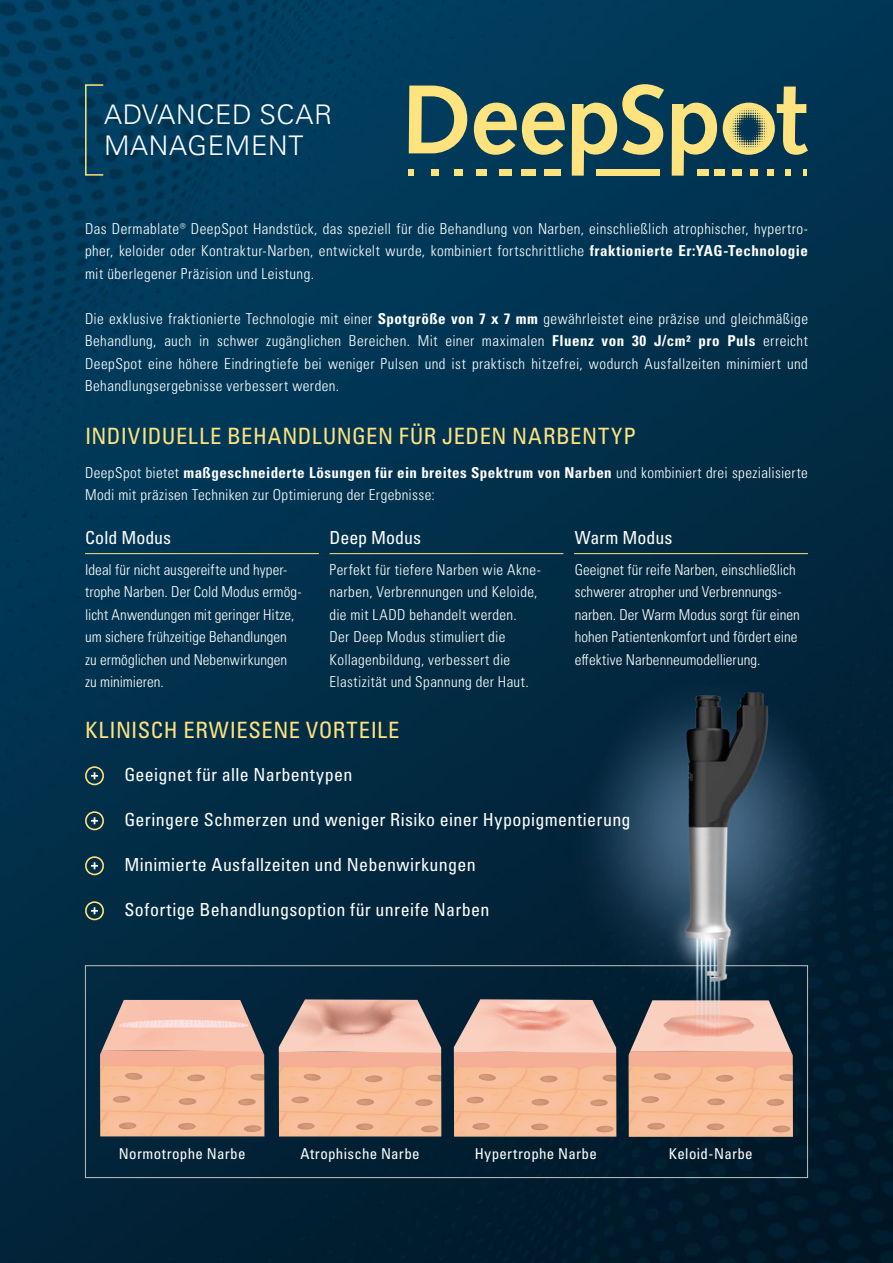
<style>
.page{position:relative;width:893px;height:1263px;background:#fff}
.page>*{position:absolute;margin:0;border:0;box-sizing:border-box;transform-origin:0 0}
.t1{font:300 27px/31.5px "Univers LT Pro 45";letter-spacing:.025em;color:#fff}
.t2{font:condensed 22.5px "Univers LT Pro";letter-spacing:.025em;color:#ffe37e}
.t3{font:condensed 18px "Univers LT Pro";letter-spacing:.015em;color:#fff}
.t4{font:condensed 18px "Univers LT Pro";letter-spacing:-.005em;color:#fff}
.t5{font:300 condensed 15px/22.5px "Univers LT Pro";letter-spacing:.015em;color:#fff}
.t6{font:condensed 15px "Univers LT Pro";letter-spacing:.025em;color:#fff}
.s1{font-weight:700}
</style>
<div class="page">
<div style="left:0;top:0;width:893px;height:1263px;background:linear-gradient(to bottom,#003d5e,#031f32)"></div>
<svg style="left:279px;top:999px;width:162px;height:137px;background:#e4b096"></svg>
<svg style="left:454px;top:999px;width:110px;height:137px;background:#eab59a"></svg>
<svg style="left:100px;top:1000px;width:164px;height:136px;background:#e7b398"></svg>
<hr style="left:85px;top:553px;width:234px;height:1px;background:#ffe37e">
<div style="left:85px;top:84px;width:19px;height:92px;border:2px solid #ffe37e"></div>
<hr style="left:574px;top:553px;width:234px;height:1px;background:#ffe37e">
<hr style="left:330px;top:553px;width:233px;height:1px;background:#ffe37e">
<img style="left:564px;top:668px;width:288px;height:535px">
<div style="left:715px;top:170px;width:10px;height:6px;background:#ffe37e"></div>
<div style="left:732px;top:170px;width:9px;height:6px;background:#ffe37e"></div>
<div style="left:750px;top:170px;width:8px;height:6px;background:#ffe37e"></div>
<div style="left:767px;top:170px;width:7px;height:6px;background:#ffe37e"></div>
<svg style="left:785px;top:170px;width:5px;height:6px"></svg>
<svg style="left:803px;top:170px;width:3px;height:6px"></svg>
<svg style="left:409px;top:86px;width:58px;height:67px;background:#8c976e"></svg>
<svg style="left:474px;top:103px;width:91px;height:52px;background:#8b966c"></svg>
<svg style="left:572px;top:84px;width:92px;height:92px;background:#6f8367"></svg>
<svg style="left:672px;top:103px;width:45px;height:73px;background:#90976c"></svg>
<div style="left:544px;top:170px;width:16px;height:6px;background:#ffe37e"></div>
<div style="left:522px;top:170px;width:14px;height:6px;background:#ffe37e"></div>
<div style="left:499px;top:170px;width:13px;height:6px;background:#ffe37e"></div>
<div style="left:476px;top:170px;width:11px;height:6px;background:#ffe37e"></div>
<div style="left:454px;top:170px;width:9px;height:6px;background:#ffe37e"></div>
<div style="left:431px;top:170px;width:7px;height:6px;background:#ffe37e"></div>
<svg style="left:409px;top:170px;width:5px;height:6px"></svg>
<svg style="left:723px;top:87px;width:85px;height:68px;background:#708166"></svg>
<svg style="left:84px;top:766px;width:21px;height:19px"></svg>
<svg style="left:84px;top:811px;width:21px;height:19px"></svg>
<svg style="left:84px;top:856px;width:21px;height:19px"></svg>
<svg style="left:84px;top:901px;width:21px;height:19px"></svg>
<h1 class="t1" style="left:104px;top:98px;width:229px">ADVANCED SCAR<br>MANAGEMENT</h1>
<p class="t5" style="left:85px;top:216px;width:724px;text-align:justify">Das Dermablate® DeepSpot Handstück, das speziell für die Behandlung von Narben, einschließlich atrophischer, hypertro&shy;pher, keloider oder Kontraktur-Narben, entwickelt wurde, kombiniert fortschrittliche <span class="s1">fraktionierte Er:YAG-Technologie </span>mit überlegener Präzision und Leistung.</p>
<p class="t5" style="left:85px;top:306px;width:724px;text-align:justify">Die exklusive fraktionierte Technologie mit einer <span class="s1">Spotgröße von 7 x 7 mm</span> gewährleistet eine präzise und gleichmäßige Behandlung, auch in schwer zugänglichen Bereichen. Mit einer maximalen <span class="s1">Fluenz von 30 J/cm² pro Puls</span> erreicht DeepSpot eine höhere Eindringtiefe bei weniger Pulsen und ist praktisch hitzefrei, wodurch Ausfallzeiten minimiert und Behandlungsergebnisse verbessert werden.</p>
<h2 class="t2" style="left:85px;top:421px;width:552px">INDIVIDUELLE BEHANDLUNGEN FÜR JEDEN NARBENTYP</h2>
<p class="t5" style="left:85px;top:460px;width:724px">DeepSpot bietet <span class="s1">maßgeschneiderte Lösungen für ein breites Spektrum von Narben</span> und kombiniert drei spezialisierte<br>Modi mit präzisen Techniken zur Optimierung der Ergebnisse:</p>
<p class="t3" style="left:85px;top:526px;width:88px">Cold Modus</p>
<p class="t5" style="left:85px;top:557px;width:218px">Ideal für nicht ausgereifte und hyper&shy;trophe Narben. Der Cold Modus ermög&shy;licht Anwendungen mit geringer Hitze, um sichere frühzeitige Behandlungen zu ermöglichen und Nebenwirkungen zu minimieren.</p>
<p class="t4" style="left:330px;top:526px;width:93px">Deep Modus</p>
<p class="t4" style="left:575px;top:526px;width:99px">Warm Modus</p>
<p class="t5" style="left:330px;top:557px;width:213px">Perfekt für tiefere Narben wie Akne&shy;narben, Verbrennungen und Keloide, die mit LADD behandelt werden.<br>Der Deep Modus stimuliert die Kollagenbildung, verbessert die Elastizität und Spannung der Haut.</p>
<p class="t5" style="left:575px;top:557px;width:227px">Geeignet für reife Narben, einschließlich schwerer atropher und Verbrennungs&shy;narben. Der Warm Modus sorgt für einen hohen Patientenkomfort und fördert eine effektive Narbenneumodellierung.</p>
<h2 class="t2" style="left:85px;top:716px;width:316px">KLINISCH ERWIESENE VORTEILE</h2>
<p class="t3" style="left:124px;top:763px;width:229px">Geeignet für alle Narbentypen</p>
<p class="t3" style="left:124px;top:808px;width:508px">Geringere Schmerzen und weniger Risiko einer Hypopigmentierung</p>
<p class="t3" style="left:124px;top:853px;width:353px">Minimierte Ausfallzeiten und Nebenwirkungen</p>
<p class="t3" style="left:124px;top:898px;width:367px">Sofortige Behandlungsoption für unreife Narben</p>
<p class="t6" style="left:119px;top:1144px;width:128px">Normotrophe Narbe</p>
<p class="t6" style="left:300px;top:1144px;width:121px">Atrophische Narbe</p>
<p class="t6" style="left:475px;top:1144px;width:124px">Hypertrophe Narbe</p>
<p class="t6" style="left:669px;top:1144px;width:85px">Keloid-Narbe</p>
</div>
